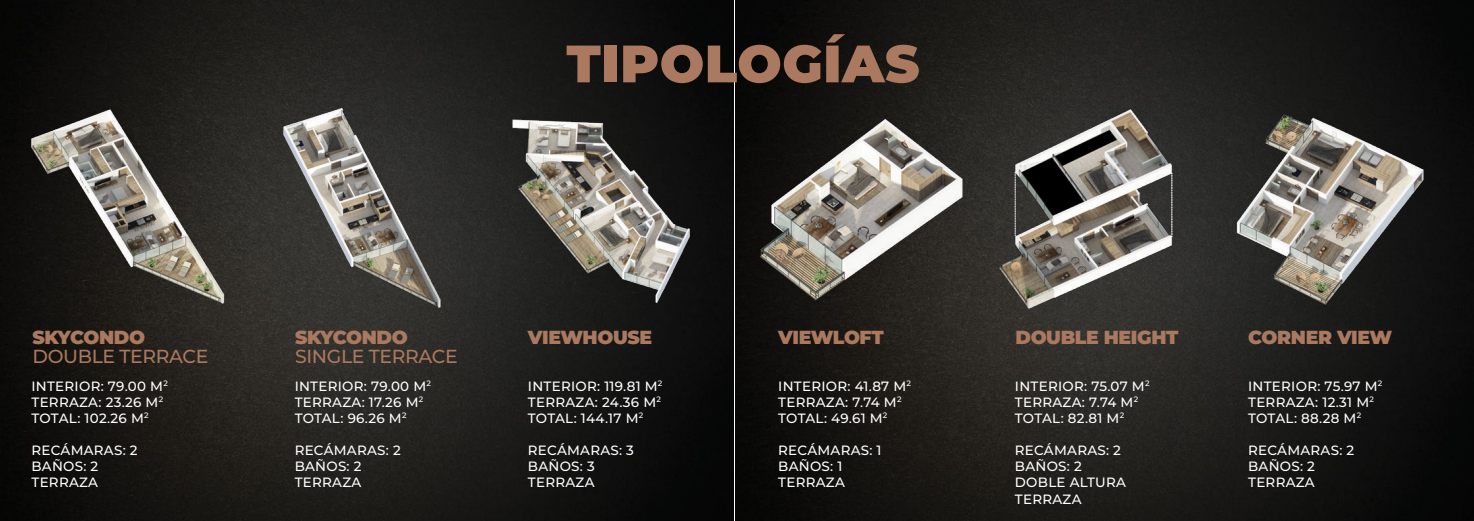
<style>
.page{position:relative;width:1474px;height:521px;background:#fff}
.page>*{position:absolute;margin:0;border:0;box-sizing:border-box;transform-origin:0 0}
.t1{font:900 52.5px "Montserrat";letter-spacing:.01em;color:#aa795f}
.t2{font:900 18.9px "Montserrat";letter-spacing:-.02em;color:#aa795f}
.t3{font:500 18.9px "Montserrat";letter-spacing:-.02em;color:#aa795f}
.t4{font:500 13.47px/16.1px "Montserrat";letter-spacing:.02em;color:#fff}
</style>
<div class="page">
<img style="left:0;top:0;width:733px;height:521px">
<img style="left:735px;top:0;width:738px;height:521px">
<img style="left:510px;top:106px;width:193px;height:204px">
<img style="left:277px;top:106px;width:196px;height:204px">
<img style="left:22px;top:106px;width:209px;height:204px">
<img style="left:998px;top:106px;width:187px;height:204px">
<img style="left:755px;top:106px;width:209px;height:204px">
<img style="left:1233px;top:106px;width:198px;height:204px">
<h1 class="t1" style="left:566px;top:24px;width:354px">TIPOLOGÍAS</h1>
<h2 class="t2" style="left:33px;top:323px;width:114px">SKYCONDO</h2>
<h2 class="t3" style="left:33px;top:343px;width:177px">DOUBLE TERRACE</h2>
<p class="t4" style="left:32px;top:377px;width:138px">INTERIOR: 79.00 M<sup>2<br></sup>TERRAZA: 23.26 M<sup>2<br></sup>TOTAL: 102.26 M<sup>2</sup></p>
<p class="t4" style="left:32px;top:442px;width:108px">RECÁMARAS: 2<br>BAÑOS: 2<br>TERRAZA</p>
<h2 class="t2" style="left:295px;top:323px;width:114px">SKYCONDO</h2>
<h2 class="t3" style="left:295px;top:343px;width:164px">SINGLE TERRACE</h2>
<p class="t4" style="left:295px;top:377px;width:138px">INTERIOR: 79.00 M<sup>2<br></sup>TERRAZA: 17.26 M<sup>2<br></sup>TOTAL: 96.26 M<sup>2</sup></p>
<p class="t4" style="left:295px;top:442px;width:108px">RECÁMARAS: 2<br>BAÑOS: 2<br>TERRAZA</p>
<h2 class="t2" style="left:528px;top:323px;width:126px">VIEWHOUSE</h2>
<h2 class="t2" style="left:778px;top:323px;width:107px">VIEWLOFT</h2>
<h2 class="t2" style="left:1015px;top:323px;width:164px">DOUBLE HEIGHT</h2>
<h2 class="t2" style="left:1248px;top:323px;width:146px">CORNER VIEW</h2>
<p class="t4" style="left:528px;top:377px;width:136px;text-align:justify">INTERIOR: 119.81 M<sup>2<br></sup>TERRAZA: 24.36 M<sup>2<br></sup>TOTAL: 144.17 M<sup>2</sup></p>
<p class="t4" style="left:528px;top:442px;width:108px">RECÁMARAS: 3<br>BAÑOS: 3<br>TERRAZA</p>
<p class="t4" style="left:778px;top:377px;width:134px">INTERIOR: 41.87 M<sup>2<br></sup>TERRAZA: 7.74 M<sup>2<br></sup>TOTAL: 49.61 M<sup>2</sup></p>
<p class="t4" style="left:778px;top:442px;width:105px">RECÁMARAS: 1<br>BAÑOS: 1<br>TERRAZA</p>
<p class="t4" style="left:1014px;top:377px;width:136px">INTERIOR: 75.07 M<sup>2<br></sup>TERRAZA: 7.74 M<sup>2<br></sup>TOTAL: 82.81 M<sup>2</sup></p>
<p class="t4" style="left:1014px;top:442px;width:113px">RECÁMARAS: 2<br>BAÑOS: 2<br>DOBLE ALTURA<br>TERRAZA</p>
<p class="t4" style="left:1248px;top:377px;width:136px">INTERIOR: 75.97 M<sup>2<br></sup>TERRAZA: 12.31 M<sup>2<br></sup>TOTAL: 88.28 M<sup>2</sup></p>
<p class="t4" style="left:1248px;top:442px;width:108px">RECÁMARAS: 2<br>BAÑOS: 2<br>TERRAZA</p>
</div>
